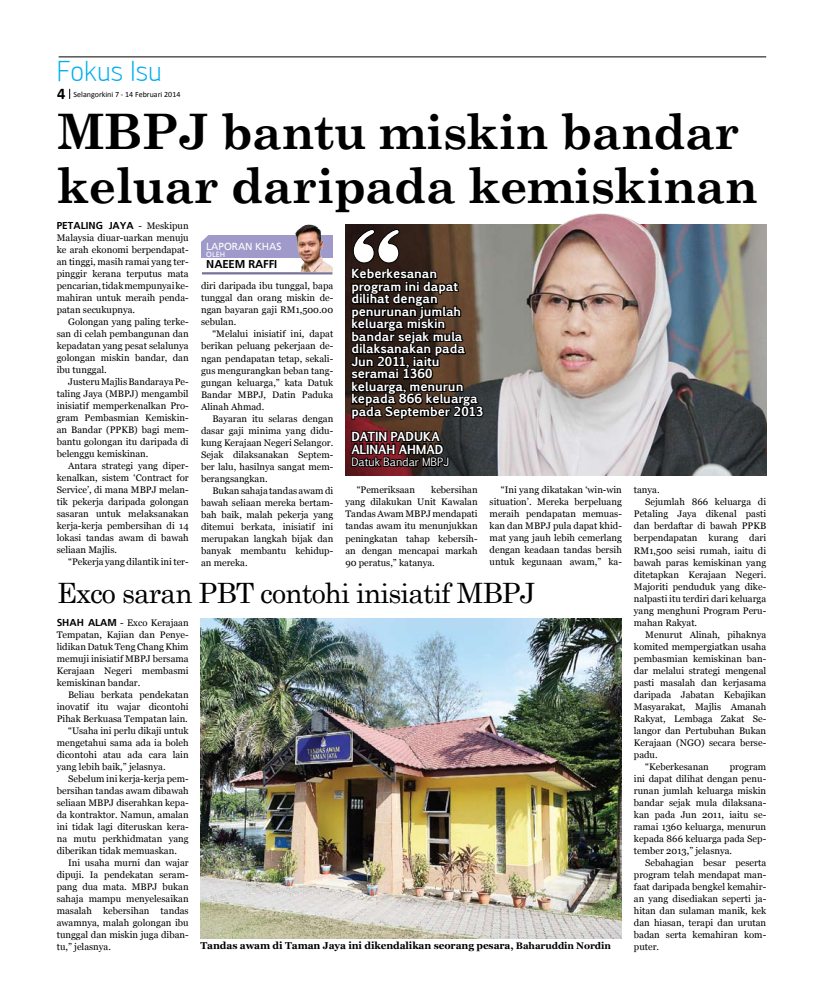
<style>
.page{position:relative;width:823px;height:1007px;background:#fff}
.page>*{position:absolute;margin:0;border:0;box-sizing:border-box;transform-origin:0 0}
.t1{font:700 49px/54px "Century Schoolbook";letter-spacing:-.02em;color:#000}
.t2{font:28px "Century Schoolbook";letter-spacing:-.03em;color:#000}
.t3{font:28px "Engel Lightltd";color:#00aeef}
.t4{font:700 12px/12.5px "Pigiarniq";letter-spacing:-.01em;color:#fff}
.t5{font:700 11.3px "Frutiger Linotype";letter-spacing:-.01em;color:#000}
.t6{font:11px "Pigiarniq";letter-spacing:-.01em;color:#fff}
.t7{font:10.2px "Frutiger Linotype";letter-spacing:-.01em;color:#fff}
.t8{font:700 10px "Georgia";letter-spacing:-.01em;color:#000}
.t9{font:700 10px "Frutiger Linotype";color:#000}
.t10{font:9.5px/12px "Georgia";color:#000;text-align:justify}
.t11{font:8px "Calibri";color:#000}
.t12{font:7.5px "Frutiger Linotype";color:#fff}
.s1{font-family:"Georgia";font-weight:400;font-size:9.5px}
.s2{font-weight:700;font-size:16.3px}
.s3{font-family:"Frutiger Linotype";font-weight:700;font-size:10px}
.s4{font-size:9.5px}
</style>
<div class="page">
<hr style="left:59px;top:57px;width:706px;height:1px;background:#000">
<img style="left:345px;top:224px;width:420px;height:251px">
<img style="left:201px;top:618px;width:420px;height:320px">
<svg style="left:201px;top:235px;width:132px;height:22px;background:#a597bb"></svg>
<hr style="left:202px;top:272px;width:130px;height:2px;background:#767298">
<svg style="left:201px;top:235px;width:11px;height:7px"></svg>
<img style="left:295px;top:224px;width:13px;height:14px">
<svg style="left:349px;top:427px;width:101px;height:44px;background:#2c1212"></svg>
<svg style="left:349px;top:228px;width:136px;height:192px;background:#342921"></svg>
<img style="left:560px;top:213px;width:87px;height:18px">
<h2 class="t3" style="left:57px;top:60px;width:106px">Fokus Isu</h2>
<h1 class="t1" style="left:57px;top:102px;width:702px">MBPJ bantu miskin bandar keluar daripada kemiskinan</h1>
<p class="t9" style="left:57px;top:220px;width:133px">PETALING JAYA <span class="s1">- Meskipun</span></p>
<p class="t10" style="left:57px;top:232px;width:133px">Malaysia diuar-uarkan menuju ke arah ekonomi berpendapat&shy;an tinggi, masih ramai yang ter&shy;pinggir kerana terputus mata pencarian, tidak mempunyai ke&shy;mahiran untuk meraih penda&shy;patan secukupnya.</p>
<p class="t10" style="left:57px;top:316px;width:133px;text-indent:11px">Golongan yang paling terke&shy;san di celah pembangunan dan kepadatan yang pesat selalunya golongan miskin bandar, dan ibu tunggal.</p>
<p class="t10" style="left:57px;top:376px;width:133px;text-indent:11px">Justeru Majlis Bandaraya Pe&shy;taling Jaya (MBPJ) mengambil inisiatif memperkenalkan Pro&shy;gram Pembasmian Kemiskin&shy;an Bandar (PPKB) bagi mem&shy;bantu golongan itu daripada di belenggu kemiskinan.</p>
<p class="t10" style="left:57px;top:460px;width:133px;text-indent:11px">Antara strategi yang diper&shy;kenalkan, sistem ‘Contract for Service’, di mana MBPJ melan&shy;tik pekerja daripada golongan sasaran untuk melaksanakan kerja-kerja pembersihan di 14 lokasi tandas awam di bawah seliaan Majlis.</p>
<p class="t10" style="left:68px;top:556px;width:122px">“Pekerja yang dilantik ini ter-</p>
<p class="t11" style="left:57px;top:89px;width:125px"><span class="s2">4</span> Selangorkini 7 - 14 Februari 2014</p>
<p class="t7" style="left:206px;top:241px;width:77px">LAPORAN KHAS</p>
<p class="t12" style="left:206px;top:250px;width:21px">OLEH</p>
<p class="t5" style="left:206px;top:257px;width:73px">NAEEM RAFFI</p>
<p class="t4" style="left:351px;top:268px;width:134px">Keberkesanan program ini dapat dilihat dengan penurunan jumlah keluarga miskin bandar sejak mula dilaksanakan pada<br>Jun 2011, iaitu seramai 1360 keluarga, menurun kepada 866 keluarga pada September 2013</p>
<p class="t4" style="left:351px;top:430px;width:66px">Datin Paduka<br>Ali nah Ahmad</p>
<p class="t6" style="left:351px;top:454px;width:99px">Datuk Bandar MBPJ</p>
<p class="t10" style="left:201px;top:280px;width:134px">diri daripada ibu tunggal, bapa tunggal dan orang miskin de&shy;ngan bayaran gaji RM1,500.00 sebulan.</p>
<p class="t10" style="left:201px;top:328px;width:134px;text-indent:11px">“Melalui inisiatif ini, dapat berikan peluang pekerjaan de&shy;ngan pendapatan tetap, sekali&shy;gus mengurangkan beban tang&shy;gungan keluarga,” kata Datuk Bandar MBPJ, Datin Paduka Alinah Ahmad.</p>
<p class="t10" style="left:201px;top:412px;width:134px;text-indent:11px">Bayaran itu selaras dengan dasar gaji minima yang didu&shy;kung Kerajaan Negeri Selangor.<br>Sejak dilaksanakan Septem&shy;ber lalu, hasilnya sangat mem&shy;berangsangkan.</p>
<p class="t10" style="left:201px;top:484px;width:134px;text-indent:11px">Bukan sahaja tandas awam di bawah seliaan mereka bertam&shy;bah baik, malah pekerja yang ditemui berkata, inisiatif ini merupakan langkah bijak dan banyak membantu kehidup&shy;an mereka.</p>
<h2 class="t2" style="left:57px;top:569px;width:479px">Exco saran PBT contohi inisiatif MBPJ</h2>
<p class="t10" style="left:57px;top:616px;width:133px"><span class="s3">SHAH ALAM</span> - Exco Kerajaan Tempatan, Kajian dan Penye&shy;lidikan Datuk Teng Chang Khim memuji inisiatif MBPJ bersama Kerajaan Negeri membasmi kemiskinan bandar.</p>
<p class="t10" style="left:68px;top:688px;width:122px">Beliau berkata pendekatan</p>
<p class="t10" style="left:57px;top:700px;width:133px">inovatif itu wajar dicontohi</p>
<p class="t10" style="left:57px;top:712px;width:132px">Pihak Berkuasa Tempatan lain.</p>
<p class="t10" style="left:68px;top:724px;width:122px">“Usaha ini perlu dikaji untuk</p>
<p class="t10" style="left:57px;top:736px;width:133px">mengetahui sama ada ia boleh</p>
<p class="t10" style="left:57px;top:748px;width:133px">dicontohi atau ada cara lain</p>
<p class="t10" style="left:57px;top:760px;width:110px">yang lebih baik,” jelasnya.</p>
<p class="t10" style="left:68px;top:772px;width:122px">Sebelum ini kerja-kerja pem-</p>
<p class="t10" style="left:57px;top:784px;width:133px">bersihan tandas awam dibawah</p>
<p class="t10" style="left:57px;top:796px;width:133px">seliaan MBPJ diserahkan kepa-</p>
<p class="t10" style="left:57px;top:808px;width:133px">da kontraktor. Namun, amalan</p>
<p class="t10" style="left:57px;top:820px;width:133px">ini tidak lagi diteruskan kera-</p>
<p class="t10" style="left:57px;top:832px;width:133px">na mutu perkhidmatan yang</p>
<p class="t10" style="left:57px;top:844px;width:122px">diberikan tidak memuaskan.</p>
<p class="t10" style="left:68px;top:856px;width:122px">Ini usaha murni dan wajar</p>
<p class="t10" style="left:57px;top:868px;width:133px">dipuji. Ia pendekatan seram-</p>
<p class="t10" style="left:57px;top:880px;width:133px">pang dua mata. MBPJ bukan</p>
<p class="t10" style="left:57px;top:892px;width:133px">sahaja mampu menyelesaikan</p>
<p class="t10" style="left:57px;top:904px;width:133px">masalah kebersihan tandas</p>
<p class="t10" style="left:57px;top:916px;width:133px">awamnya, malah golongan ibu</p>
<p class="t10" style="left:57px;top:928px;width:133px">tunggal dan miskin juga diban-</p>
<p class="t10" style="left:57px;top:940px;width:56px">tu,” jelasnya.</p>
<p class="t8" style="left:200px;top:940px;width:411px">Tandas awam di Taman Jaya ini dikendalikan seorang pesara, <span class="s4">Baharuddin Nordin</span></p>
<p class="t10" style="left:489px;top:484px;width:134px;text-indent:11px">“Ini yang dikatakan ‘win-win situation’. Mereka berpeluang meraih pendapatan memuas&shy;kan dan MBPJ pula dapat khid&shy;mat yang jauh lebih cemerlang dengan keadaan tandas bersih untuk kegunaan awam,” ka-</p>
<p class="t10" style="left:345px;top:484px;width:134px;text-indent:86px">kebersihan yang dilakukan Unit Kawalan Tandas Awam MBPJ mendapati tandas awam itu menunjukkan peningkatan tahap kebersih&shy;an dengan mencapai markah 90 peratus,” katanya.</p>
<p class="t10" style="left:633px;top:484px;width:27px">tanya.</p>
<p class="t10" style="left:356px;top:484px;width:60px">“Pemeriksaan</p>
<p class="t10" style="left:645px;top:496px;width:122px">Sejumlah 866 keluarga di</p>
<p class="t10" style="left:633px;top:508px;width:134px">Petaling Jaya dikenal pasti</p>
<p class="t10" style="left:633px;top:520px;width:134px">dan berdaftar di bawah PPKB</p>
<p class="t10" style="left:633px;top:532px;width:134px">berpendapatan kurang dari</p>
<p class="t10" style="left:633px;top:544px;width:134px">RM1,500 seisi rumah, iaitu di</p>
<p class="t10" style="left:633px;top:556px;width:134px">bawah paras kemiskinan yang</p>
<p class="t10" style="left:633px;top:568px;width:134px">ditetapkan Kerajaan Negeri.</p>
<p class="t10" style="left:633px;top:580px;width:134px">Majoriti penduduk yang dike-</p>
<p class="t10" style="left:633px;top:592px;width:134px">nalpasti itu terdiri dari keluarga</p>
<p class="t10" style="left:633px;top:604px;width:134px">yang menghuni Program Peru-</p>
<p class="t10" style="left:633px;top:616px;width:65px">mahan Rakyat.</p>
<p class="t10" style="left:645px;top:628px;width:122px">Menurut Alinah, pihaknya</p>
<p class="t10" style="left:633px;top:640px;width:134px">komited mempergiatkan usaha</p>
<p class="t10" style="left:633px;top:652px;width:134px">pembasmian kemiskinan ban-</p>
<p class="t10" style="left:633px;top:664px;width:134px">dar melalui strategi mengenal</p>
<p class="t10" style="left:633px;top:676px;width:134px">pasti masalah dan kerjasama</p>
<p class="t10" style="left:633px;top:688px;width:134px">daripada Jabatan Kebajikan</p>
<p class="t10" style="left:633px;top:700px;width:134px">Masyarakat, Majlis Amanah</p>
<p class="t10" style="left:633px;top:712px;width:134px">Rakyat, Lembaga Zakat Se-</p>
<p class="t10" style="left:633px;top:724px;width:134px">langor dan Pertubuhan Bukan</p>
<p class="t10" style="left:633px;top:736px;width:134px">Kerajaan (NGO) secara berse-</p>
<p class="t10" style="left:633px;top:748px;width:25px">padu.</p>
<p class="t10" style="left:645px;top:760px;width:65px">“Keberkesanan</p>
<p class="t10" style="left:633px;top:760px;width:134px;text-indent:96px">program ini dapat dilihat dengan penu&shy;runan jumlah keluarga miskin bandar sejak mula dilaksana&shy;kan pada Jun 2011, iaitu se&shy;ramai 1360 keluarga, menurun kepada 866 keluarga pada Sep&shy;tember 2013,” jelasnya.</p>
<p class="t10" style="left:633px;top:856px;width:134px;text-indent:11px">Sebahagian besar peserta program telah mendapat man&shy;faat daripada bengkel kemahir&shy;an yang disediakan seperti ja&shy;hitan dan sulaman manik, kek dan hiasan, terapi dan urutan badan serta kemahiran kom&shy;puter.</p>
</div>
